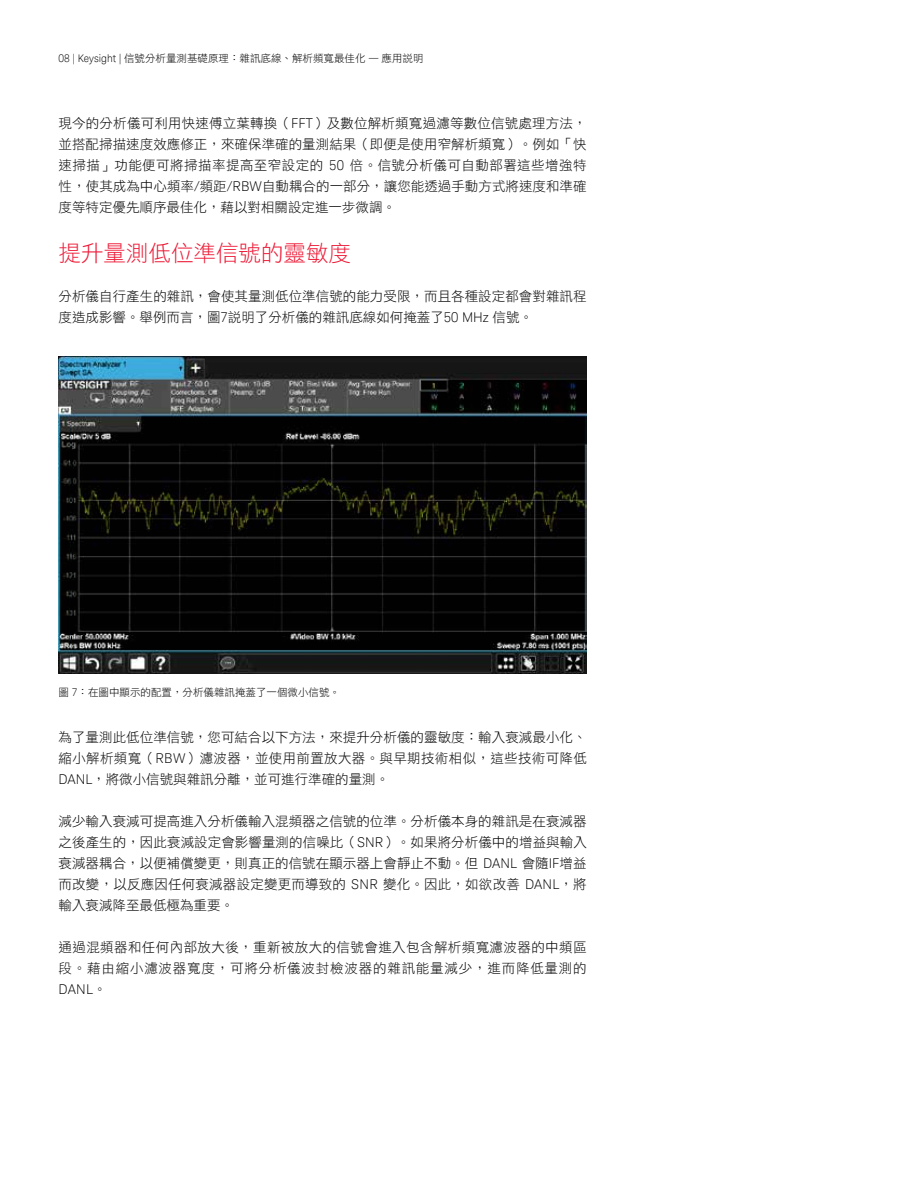
<style>
.page{position:relative;width:918px;height:1188px;background:#fff}
.page>*{position:absolute;margin:0;border:0;box-sizing:border-box;transform-origin:0 0}
.t1{font:22.5px "DF Hei Std W3";color:#ed1936}
.t2{font:13.5px/21px "DF Hei Std W3";letter-spacing:.005em;color:#000;text-align:justify}
.t3{font:13.5px/21px "DF Hei Std W3";letter-spacing:.03em;color:#000}
.t4{font:300 13.5px "Keysight Sans";color:#000}
.t5{font:10.5px "DF Hei Std W3";color:#000}
.s1{font-family:"Keysight Sans";font-weight:300}
.s2{font-family:"DF Hei Std W3";font-weight:400}
</style>
<div class="page">
<img style="left:59px;top:356px;width:528px;height:317px">
<p class="t5" style="left:59px;top:52px;width:367px"><span class="s1">08 | Keysight |</span> 信號分析量測基礎原理：雜訊底線、解析頻寬最佳化 — 應用說明</p>
<p class="t2" style="left:59px;top:112px;width:530px">現今的分析儀可利用快速傅立葉轉換（<span class="s1">FFT</span>）及數位解析頻寬過濾等數位信號處理方法，並搭配掃描速度效應修正，來確保準確的量測結果（即便是使用窄解析頻寬）。例如「快速掃描」功能便可將掃描率提高至窄設定的 <span class="s1">50</span> 倍。信號分析儀可自動部署這些增強特性，使其成為中心頻率<span class="s1">/</span>頻距<span class="s1">/RBW</span>自動耦合的一部分，讓您能透過手動方式將速度和準確度等特定優先順序最佳化，藉以對相關設定進一步微調。</p>
<h1 class="t1" style="left:59px;top:241px;width:294px">提升量測低位準信號的靈敏度</h1>
<p class="t2" style="left:59px;top:285px;width:530px">分析儀自行產生的雜訊，會使其量測低位準信號的能力受限，而且各種設定都會對雜訊程度造成影響。舉例而言，圖<span class="s1">7</span>說明了分析儀的雜訊底線如何掩蓋了<span class="s1">50 MHz</span> 信號。</p>
<p class="t5" style="left:59px;top:686px;width:283px">圖 <span class="s1">7</span>：在圖中顯示的配置，分析儀雜訊掩蓋了一個微小信號。</p>
<p class="t2" style="left:59px;top:726px;width:530px">為了量測此低位準信號，您可結合以下方法，來提升分析儀的靈敏度：輸入衰減最小化、縮小解析頻寬（<span class="s1">RBW</span>）濾波器，並使用前置放大器。與早期技術相似，這些技術可降低<span class="s1">DANL</span>，將微小信號與雜訊分離，並可進行準確的量測。</p>
<p class="t2" style="left:59px;top:810px;width:530px">減少輸入衰減可提高進入分析儀輸入混頻器之信號的位準。分析儀本身的雜訊是在衰減器之後產生的，因此衰減設定會影響量測的信噪比（<span class="s1">SNR</span>）。如果將分析儀中的增益與輸入衰減器耦合，以便補償變更，則真正的信號在顯示器上會靜止不動。但 <span class="s1">DANL</span> 會隨<span class="s1">IF</span>增益而改變，以反應因任何衰減器設定變更而導致的 <span class="s1">SNR</span> 變化。因此，如欲改善 <span class="s1">DANL</span>，將輸入衰減降至最低極為重要。</p>
<p class="t3" style="left:59px;top:936px;width:530px">通過混頻器和任何內部放大後，重新被放大的信號會進入包含解析頻寬濾波器的中頻區段。藉由縮小濾波器寬度，可將分析儀波封檢波器的雜訊能量減少，進而降低量測的</p>
<p class="t4" style="left:59px;top:981px;width:50px">DANL<span class="s2">。</span></p>
</div>
